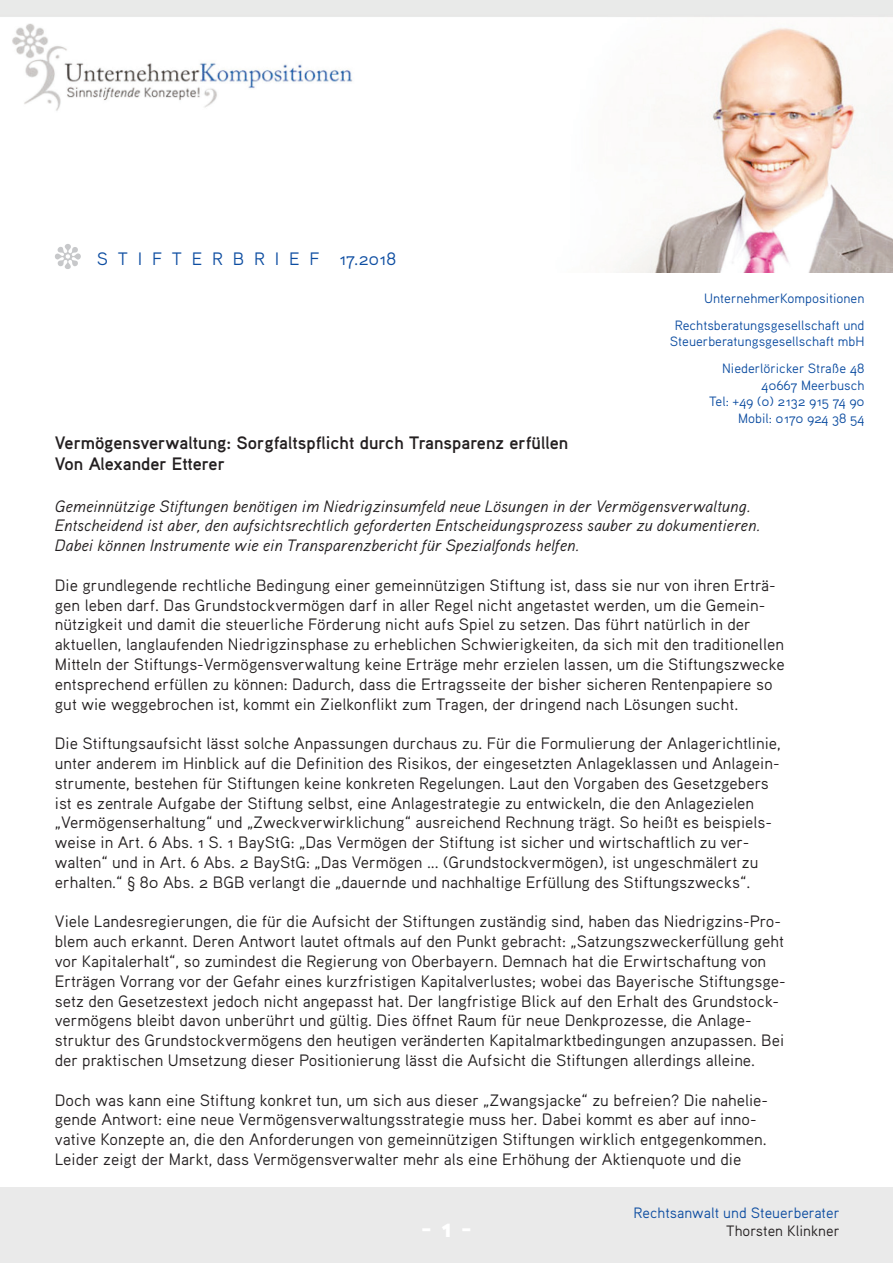
<style>
.page{position:relative;width:893px;height:1263px;background:#fff}
.page>*{position:absolute;margin:0;border:0;box-sizing:border-box;transform-origin:0 0}
.t1{font:27px "Aaux Pro Black OSF";color:#fff}
.t2{font:18px/21.6px "Aaux Pro Bold OSF";color:#231f20}
.t3{font:18px "Aaux Pro Regular OSF";color:#0d4da1}
.t4{font:16.5px/19.8px "Aaux Pro Regular OSF";color:#231f20}
.t5{font:16.5px/19.8px "Aaux Pro Regular Italic OSF";color:#231f20}
.t6{font:15px "Aaux Pro Regular OSF";color:#0d4da1}
.t7{font:15px "Aaux Pro Regular OSF";color:#231f20}
.t8{font:13.5px/16.5px "Aaux Pro Regular OSF";color:#0d4da1;text-align:right}
.s1{font-size:17.85px}
.s2{font-size:13.35px}
</style>
<div class="page">
<img style="left:0;top:0;width:893px;height:272px">
<svg style="left:55px;top:243px;width:26px;height:26px"></svg>
<p class="t3" style="left:97px;top:247px;width:301px">S T I F T E R B R I E F <span class="s1">1</span>7.20<span class="s1">1</span>8</p>
<p class="t8" style="left:675px;top:284px;width:191px;line-height:27px">UnternehmerKompositionen<br>Rechtsberatungsgesellschaft und</p>
<p class="t8" style="left:670px;top:327px;width:196px;line-height:27.3px">Steuerberatungsgesellschaft mbH<br>Niederlöricker Straße 48</p>
<p class="t8" style="left:709px;top:376px;width:157px">40667 Meerbusch<br>Tel: +49 (0) 2<span class="s2">1</span>32 9<span class="s2">1</span>5 74 90<br>Mobil: 0<span class="s2">1</span>70 924 38 54</p>
<p class="t2" style="left:55px;top:431px;width:515px">Vermögensverwaltung: Sorgfaltspflicht durch Transparenz erfüllen<br>Von Alexander Etterer</p>
<p class="t5" style="left:55px;top:495px;width:707px">Gemeinnützige Stiftungen benötigen im Niedrigzinsumfeld neue Lösungen in der Vermögensverwaltung.<br>Entscheidend ist aber, den aufsichtsrechtlich geforderten Entscheidungsprozess sauber zu dokumentieren.<br>Dabei können Instrumente wie ein Transparenzbericht für Spezialfonds helfen.</p>
<p class="t4" style="left:55px;top:575px;width:731px">Die grundlegende rechtliche Bedingung einer gemeinnützigen Stiftung ist, dass sie nur von ihren Erträ&shy;gen leben darf. Das Grundstockvermögen darf in aller Regel nicht angetastet werden, um die Gemein&shy;nützigkeit und damit die steuerliche Förderung nicht aufs Spiel zu setzen. Das führt natürlich in der aktuellen, langlaufenden Niedrigzinsphase zu erheblichen Schwierigkeiten, da sich mit den traditionellen Mitteln der Stiftungs-Vermögensverwaltung keine Erträge mehr erzielen lassen, um die Stiftungszwecke entsprechend erfüllen zu können: Dadurch, dass die Ertragsseite der bisher sicheren Rentenpapiere so gut wie weggebrochen ist, kommt ein Zielkonflikt zum Tragen, der dringend nach Lösungen sucht.</p>
<p class="t4" style="left:55px;top:733px;width:727px">Die Stiftungsaufsicht lässt solche Anpassungen durchaus zu. Für die Formulierung der Anlagerichtlinie, unter anderem im Hinblick auf die Definition des Risikos, der eingesetzten Anlageklassen und Anlagein&shy;strumente, bestehen für Stiftungen keine konkreten Regelungen. Laut den Vorgaben des Gesetzgebers ist es zentrale Aufgabe der Stiftung selbst, eine Anlagestrategie zu entwickeln, die den Anlagezielen „Vermögenserhaltung“ und „Zweckverwirklichung“ ausreichend Rechnung trägt. So heißt es beispiels&shy;weise in Art. 6 Abs. 1 S. 1 BayStG: „Das Vermögen der Stiftung ist sicher und wirtschaftlich zu ver&shy;walten“ und in Art. 6 Abs. 2 BayStG: „Das Vermögen ... (Grundstockvermögen), ist ungeschmälert zu erhalten.“ § 80 Abs. 2 BGB verlangt die „dauernde und nachhaltige Erfüllung des Stiftungszwecks“.</p>
<p class="t4" style="left:55px;top:911px;width:732px">Viele Landesregierungen, die für die Aufsicht der Stiftungen zuständig sind, haben das Niedrigzins-Pro&shy;blem auch erkannt. Deren Antwort lautet oftmals auf den Punkt gebracht: „Satzungszweckerfüllung geht vor Kapitalerhalt“, so zumindest die Regierung von Oberbayern. Demnach hat die Erwirtschaftung von Erträgen Vorrang vor der Gefahr eines kurzfristigen Kapitalverlustes; wobei das Bayerische Stiftungsge&shy;setz den Gesetzestext jedoch nicht angepasst hat. Der langfristige Blick auf den Erhalt des Grundstock&shy;vermögens bleibt davon unberührt und gültig. Dies öffnet Raum für neue Denkprozesse, die Anlage&shy;struktur des Grundstockvermögens den heutigen veränderten Kapitalmarktbedingungen anzupassen. Bei der praktischen Umsetzung dieser Positionierung lässt die Aufsicht die Stiftungen allerdings alleine.</p>
<p class="t4" style="left:55px;top:1089px;width:715px">Doch was kann eine Stiftung konkret tun, um sich aus dieser „Zwangsjacke“ zu befreien? Die nahelie&shy;gende Antwort: eine neue Vermögensverwaltungsstrategie muss her. Dabei kommt es aber auf inno&shy;vative Konzepte an, die den Anforderungen von gemeinnützigen Stiftungen wirklich entgegenkommen.<br>Leider zeigt der Markt, dass Vermögensverwalter mehr als eine Erhöhung der Aktienquote und die</p>
<h1 class="t1" style="left:421px;top:1210px;width:53px">- 1 -</h1>
<p class="t6" style="left:634px;top:1203px;width:208px">Rechtsanwalt und Steuerberater</p>
<p class="t7" style="left:726px;top:1221px;width:115px">Thorsten Klinkner</p>
</div>
